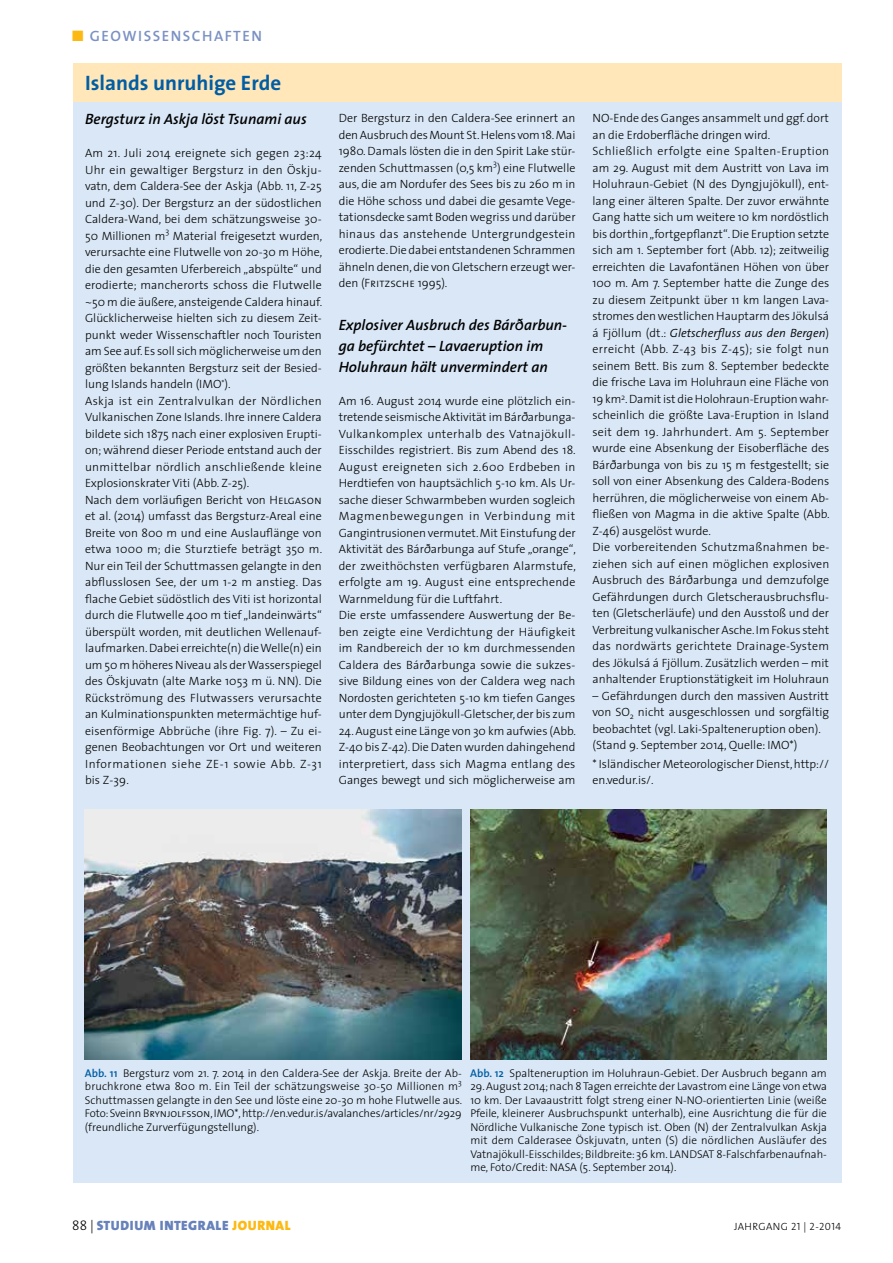
<style>
.page{position:relative;width:893px;height:1263px;background:#fff}
.page>*{position:absolute;margin:0;border:0;box-sizing:border-box;transform-origin:0 0}
.t1{font:700 21px "The Sans";color:#005da4}
.t2{font:italic 600 15px/21px "The Sans";color:#000}
.t3{font:600 15px "The Sans";letter-spacing:.1em;color:#7b91c3}
.t4{font:900 13.5px "The Sans";letter-spacing:.04em;color:#6782ba}
.t5{font:300 12px/16.5px "The Sans";color:#000}
.t6{font:300 11.25px/13.5px "The Sans";color:#000;text-align:justify}
.t7{font:10.5px "The Sans Light Caps";letter-spacing:.04em;color:#000}
.t8{font:300 8.4px "The Sans";color:#000}
.t9{font:300 7.8px "The Sans";color:#000}
.s1{color:#fdb913}
.s2{font-family:"The Sans Light Caps";font-weight:400}
.s3{font-family:"Frutiger";font-weight:400}
.s4{font-family:"Frutiger";font-style:italic}
.s5{font-style:italic}
.s6{font-weight:600;color:#005da4}
.s7{font-weight:300;color:#000}
</style>
<div class="page">
<div style="left:73px;top:64px;width:769px;height:38px;background:#ffe7b9"></div>
<div style="left:73px;top:102px;width:769px;height:1080px;background:#d9e7f6"></div>
<img style="left:85px;top:809px;width:377px;height:251px">
<img style="left:470px;top:809px;width:357px;height:251px">
<p class="t3" style="left:72px;top:24px;width:191px"><span class="s1">■</span> GEOWISSENSCHAFTEN</p>
<h1 class="t1" style="left:85px;top:65px;width:198px">Islands unruhige Erde</h1>
<p class="t2" style="left:85px;top:108px;width:223px">Bergsturz in Askja löst Tsunami aus</p>
<p class="t5" style="left:85px;top:145px;width:238px;text-align:justify">Am 21. Juli 2014 ereignete sich gegen 23:24<br>Uhr ein gewaltiger Bergsturz in den Öskju&shy;vatn, dem Caldera-See der Askja (Abb. 11, Z-25 und Z-30). Der Bergsturz an der südostlichen Caldera-Wand, bei dem schätzungsweise 30- 50 Millionen m</p>
<p class="t8" style="left:165px;top:225px;width:5px">3</p>
<p class="t5" style="left:85px;top:227px;width:239px;text-indent:88px">Material freigesetzt wurden, verursachte eine Flutwelle von 20-30 m Höhe, die den gesamten Uferbereich „abspülte“ und erodierte; mancherorts schoss die Flutwelle ~50 m die äußere, ansteigende Caldera hinauf.<br>Glücklicherweise hielten sich zu diesem Zeit&shy;punkt weder Wissenschaftler noch Touristen am See auf. Es soll sich möglicherweise um den größten bekannten Bergsturz seit der Besied&shy;lung Islands handeln (IMO<sup>*</sup>).<br>Askja ist ein Zentralvulkan der Nördlichen Vulkanischen Zone Islands. Ihre innere Caldera bildete sich 1875 nach einer explosiven Erupti&shy;on; während dieser Periode entstand auch der unmittelbar nördlich anschließende kleine Explosionskrater Viti (Abb. Z-25).<br>Nach dem vorläufigen Bericht von <span class="s2">Helgason </span>et al. (2014) umfasst das Bergsturz-Areal eine Breite von 800 m und eine Auslauflänge von etwa 1000 m; die Sturztiefe beträgt 350 m.<br>Nur ein Teil der Schuttmassen gelangte in den abflusslosen See, der um 1-2 m anstieg. Das flache Gebiet südöstlich des Viti ist horizontal durch die Flutwelle 400 m tief „landeinwärts“ überspült worden, mit deutlichen Wellenauf&shy;laufmarken. Dabei erreichte(n) die Welle(n) ein um 50 m höheres Niveau als der Wasserspiegel des Öskjuvatn (alte Marke 1053 m ü. NN). Die Rückströmung des Flutwassers verursachte an Kulminationspunkten metermächtige huf&shy;eisenförmige Abbrüche (ihre Fig. 7). – Zu ei&shy;genen Beobachtungen vor Ort und weiteren Informationen siehe ZE-1 sowie Abb. Z-31 bis Z-39.</p>
<p class="t5" style="left:339px;top:109px;width:238px;text-align:justify">Der Bergsturz in den Caldera-See erinnert an den Ausbruch des Mount St. Helens vom 18. Mai 1980. Damals lösten die in den Spirit Lake stür&shy;zenden Schuttmassen (0,5 km<sup>3</sup>) eine Flutwelle aus, die am Nordufer des Sees bis zu 260 m in die Höhe schoss und dabei die gesamte Vege&shy;tationsdecke samt Boden wegriss und darüber hinaus das anstehende Untergrundgestein erodierte. Die dabei entstandenen Schrammen ähneln denen, die von Gletschern erzeugt wer&shy;den (<span class="s2">Fritzsche</span> 1995).</p>
<p class="t2" style="left:339px;top:314px;width:230px">Explosiver Ausbruch des Bár<span class="s3">ð</span>arbun&shy;ga befürchtet – Lavaeruption im<br>Holuhraun hält unvermindert an</p>
<p class="t5" style="left:339px;top:392px;width:239px">Am 16. August 2014 wurde eine plötzlich ein&shy;tretende seismische Aktivität im Bár<span class="s4">ð</span>arbunga-Vulkankomplex unterhalb des Vatnajökull-Eisschildes registriert. Bis zum Abend des 18.<br>August ereigneten sich 2.600 Erdbeben in Herdtiefen von hauptsächlich 5-10 km. Als Ur&shy;sache dieser Schwarmbeben wurden sogleich Magmenbewegungen in Verbindung mit Gangintrusionen vermutet. Mit Einstufung der Aktivität des Bár<span class="s4">ð</span>arbunga auf Stufe „orange“, der zweithöchsten verfügbaren Alarmstufe, erfolgte am 19. August eine entsprechende Warnmeldung für die Luftfahrt.<br>Die erste umfassendere Auswertung der Be&shy;ben zeigte eine Verdichtung der Häufigkeit im Randbereich der 10 km durchmessenden Caldera des Bár<span class="s4">ð</span>arbunga sowie die sukzes&shy;sive Bildung eines von der Caldera weg nach Nordosten gerichteten 5-10 km tiefen Ganges unter dem Dyngjujökull-Gletscher, der bis zum</p>
<p class="t5" style="left:339px;top:722px;width:239px;text-align:justify">24. August eine Länge von 30 km aufwies (Abb.<br>Z-40 bis Z-42). Die Daten wurden dahingehend interpretiert, dass sich Magma entlang des Ganges bewegt und sich möglicherweise am</p>
<p class="t5" style="left:592px;top:109px;width:239px">NO-Ende des Ganges ansammelt und ggf. dort an die Erdoberfläche dringen wird.<br>Schließlich erfolgte eine Spalten-Eruption am 29. August mit dem Austritt von Lava im Holuhraun-Gebiet (N des Dyngjujökull), ent&shy;lang einer älteren Spalte. Der zuvor erwähnte Gang hatte sich um weitere 10 km nordöstlich bis dorthin „fortgepflanzt“. Die Eruption setzte sich am 1. September fort (Abb. 12); zeitweilig erreichten die Lavafontänen Höhen von über 100 m. Am 7. September hatte die Zunge des zu diesem Zeitpunkt über 11 km langen Lava&shy;stromes den westlichen Hauptarm des Jökulsá á Fjöllum (dt.: <span class="s5">Gletscherfluss aus den Bergen</span>) erreicht (Abb. Z-43 bis Z-45); sie folgt nun seinem Bett. Bis zum 8. September bedeckte die frische Lava im Holuhraun eine Fläche von 19 km<sup>2</sup>. Damit ist die Holohraun-Eruption wahr&shy;scheinlich die größte Lava-Eruption in Island seit dem 19. Jahrhundert. Am 5. September wurde eine Absenkung der Eisoberfläche des Bár<span class="s4">ð</span>arbunga von bis zu 15 m festgestellt; sie soll von einer Absenkung des Caldera-Bodens herrühren, die möglicherweise von einem Ab&shy;fließen von Magma in die aktive Spalte (Abb.<br>Z-46) ausgelöst wurde.<br>Die vorbereitenden Schutzmaßnahmen be&shy;ziehen sich auf einen möglichen explosiven Ausbruch des Bár<span class="s4">ð</span>arbunga und demzufolge Gefährdungen durch Gletscherausbruchsflu&shy;ten (Gletscherläufe) und den Ausstoß und der Verbreitung vulkanischer Asche. Im Fokus steht das nordwärts gerichtete Drainage-System des Jökulsá á Fjöllum. Zusätzlich werden – mit anhaltender Eruptionstätigkeit im Holuhraun</p>
<p class="t5" style="left:592px;top:687px;width:238px">– Gefährdungen durch den massiven Austritt von SO<sub>2</sub> nicht ausgeschlossen und sorgfältig beobachtet (vgl. Laki-Spalteneruption oben). (Stand 9. September 2014, Quelle: IMO*)</p>
<p class="t5" style="left:592px;top:755px;width:238px">* Isländischer Meteorologischer Dienst, http:// en.vedur.is/.</p>
<p class="t6" style="left:85px;top:1065px;width:378px"><span class="s6">Abb. 11</span> Bergsturz vom 21. 7. 2014 in den Caldera-See der Askja. Breite der Ab&shy;bruchkrone etwa 800 m. Ein Teil der schätzungsweise 30-50 Millionen m</p>
<p class="t9" style="left:458px;top:1076px;width:5px">3</p>
<p class="t6" style="left:85px;top:1092px;width:379px">Schuttmassen gelangte in den See und löste eine 20-30 m hohe Flutwelle aus.<br>Foto: Sveinn <span class="s2">Brynjolfsson</span>, IMO*, http://en.vedur.is/avalanches/articles/nr/2929 (freundliche Zurverfügungstellung).</p>
<p class="t6" style="left:470px;top:1065px;width:358px"><span class="s6">Abb. 12</span> Spalteneruption im Holuhraun-Gebiet. Der Ausbruch begann am</p>
<p class="t6" style="left:470px;top:1079px;width:358px">29. August 2014; nach 8 Tagen erreichte der Lavastrom eine Länge von etwa 10 km. Der Lavaaustritt folgt streng einer N-NO-orientierten Linie (weiße Pfeile, kleinerer Ausbruchspunkt unterhalb), eine Ausrichtung die für die Nördliche Vulkanische Zone typisch ist. Oben (N) der Zentralvulkan Askja mit dem Calderasee Öskjuvatn, unten (S) die nördlichen Ausläufer des Vatnajökull-Eisschildes; Bildbreite: 36 km. LANDSAT 8-Falschfarbenaufnah&shy;me, Foto/Credit: NASA (5. September 2014).</p>
<p class="t4" style="left:72px;top:1214px;width:220px"><span class="s7">88 |</span> STUDIUM INTEGRALE <span class="s1">JOURNAL</span></p>
<p class="t7" style="left:734px;top:1218px;width:108px">JAHRGANG 21 | 2-2014</p>
</div>
